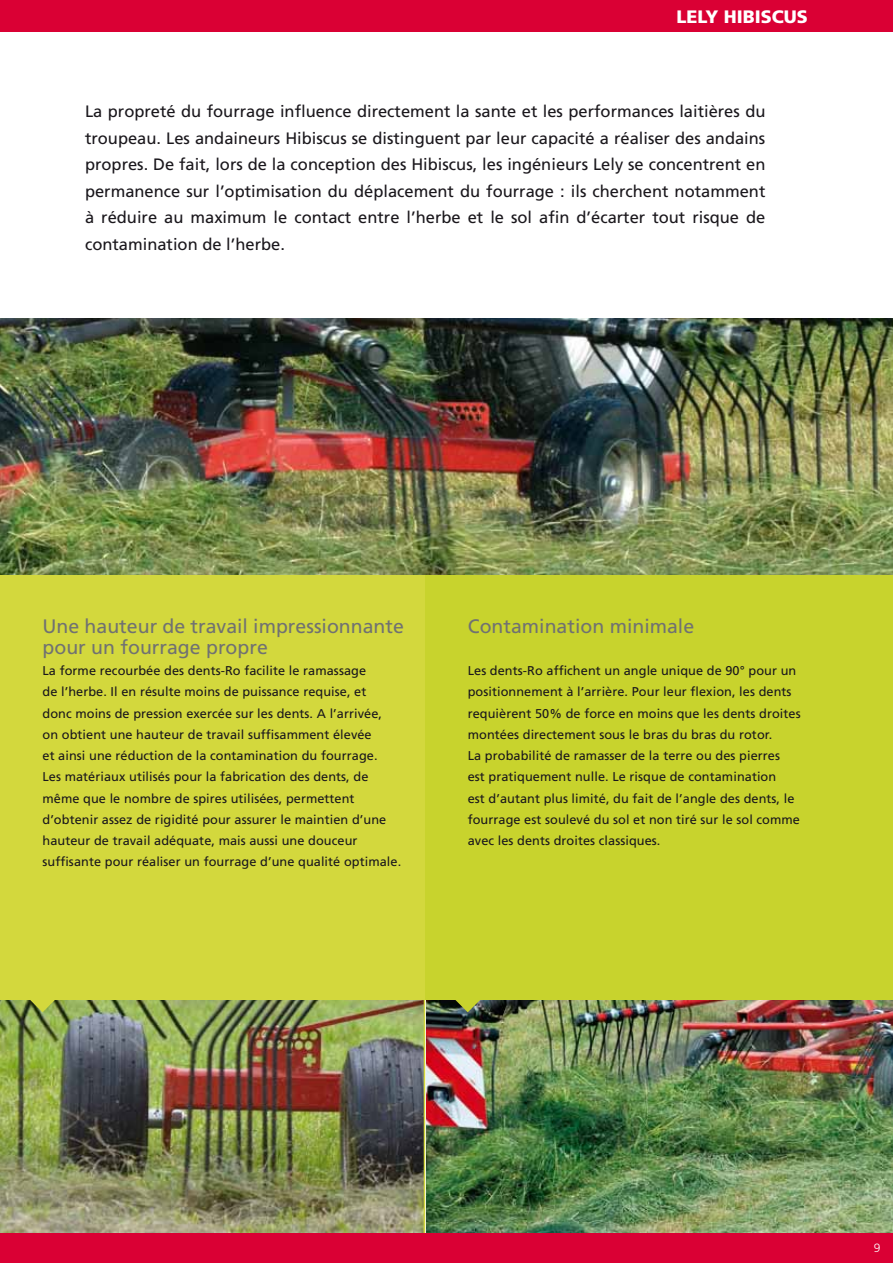
<style>
.page{position:relative;width:893px;height:1263px;background:#fff}
.page>*{position:absolute;margin:0;border:0;box-sizing:border-box;transform-origin:0 0}
.t1{font:19.5px/21.3px "Frutiger";color:#707172}
.t2{font:900 18px "Frutiger";color:#fff}
.t3{font:16.5px/26.5px "Frutiger";color:#1a171c;text-align:justify}
.t4{font:12.75px/21.3px "Frutiger";letter-spacing:.005em;color:#1a171c}
.t5{font:300 12px "Frutiger";color:#fff}
</style>
<div class="page">
<img style="left:21px;top:999px;width:872px;height:234px">
<img style="left:0;top:999px;width:21px;height:234px">
<svg style="left:455px;top:999px;width:26px;height:13px"></svg>
<svg style="left:30px;top:999px;width:25px;height:13px"></svg>
<hr style="left:424px;top:999px;width:2px;height:234px;background:#fff">
<div style="left:0;top:574px;width:425px;height:425px;background:#d3d83d"></div>
<div style="left:425px;top:574px;width:468px;height:425px;background:#c8d32d"></div>
<hr style="left:424px;top:999px;width:1px;height:234px;background:#d3d83d">
<div style="left:0;top:1233px;width:893px;height:30px;background:#da0034"></div>
<div style="left:0;top:0;width:893px;height:32px;background:#da0034"></div>
<img style="left:0;top:319px;width:893px;height:255px">
<h2 class="t2" style="left:676px;top:5px;width:133px">LELY HIBISCUS</h2>
<p class="t3" style="left:85px;top:98px;width:682px">La propreté du fourrage influence directement la sante et les performances laitières du troupeau. Les andaineurs Hibiscus se distinguent par leur capacité a réaliser des andains propres. De fait, lors de la conception des Hibiscus, les ingénieurs Lely se concentrent en permanence sur l’optimisation du déplacement du fourrage : ils cherchent notamment à réduire au maximum le contact entre l’herbe et le sol afin d’écarter tout risque de contamination de l’herbe.</p>
<h1 class="t1" style="left:43px;top:615px;width:363px">Une hauteur de travail impressionnante pour un fourrage propre</h1>
<p class="t4" style="left:43px;top:660px;width:360px">La forme recourbée des dents-Ro facilite le ramassage<br>de l’herbe. Il en résulte moins de puissance requise, et<br>donc moins de pression exercée sur les dents. A l’arrivée,<br>on obtient une hauteur de travail suffisamment élevée<br>et ainsi une réduction de la contamination du fourrage.<br>Les matériaux utilisés pour la fabrication des dents, de même que le nombre de spires utilisées, permettent d’obtenir assez de rigidité pour assurer le maintien d’une hauteur de travail adéquate, mais aussi une douceur suffisante pour réaliser un fourrage d’une qualité optimale.</p>
<h1 class="t1" style="left:468px;top:615px;width:228px">Contamination minimale</h1>
<p class="t4" style="left:468px;top:660px;width:334px">Les dents-Ro affichent un angle unique de 90° pour un positionnement à l’arrière. Pour leur flexion, les dents requièrent 50% de force en moins que les dents droites montées directement sous le bras du bras du rotor.<br>La probabilité de ramasser de la terre ou des pierres<br>est pratiquement nulle. Le risque de contamination<br>est d’autant plus limité, du fait de l’angle des dents, le fourrage est soulevé du sol et non tiré sur le sol comme avec les dents droites classiques.</p>
<p class="t5" style="left:874px;top:1241px;width:8px">9</p>
</div>
